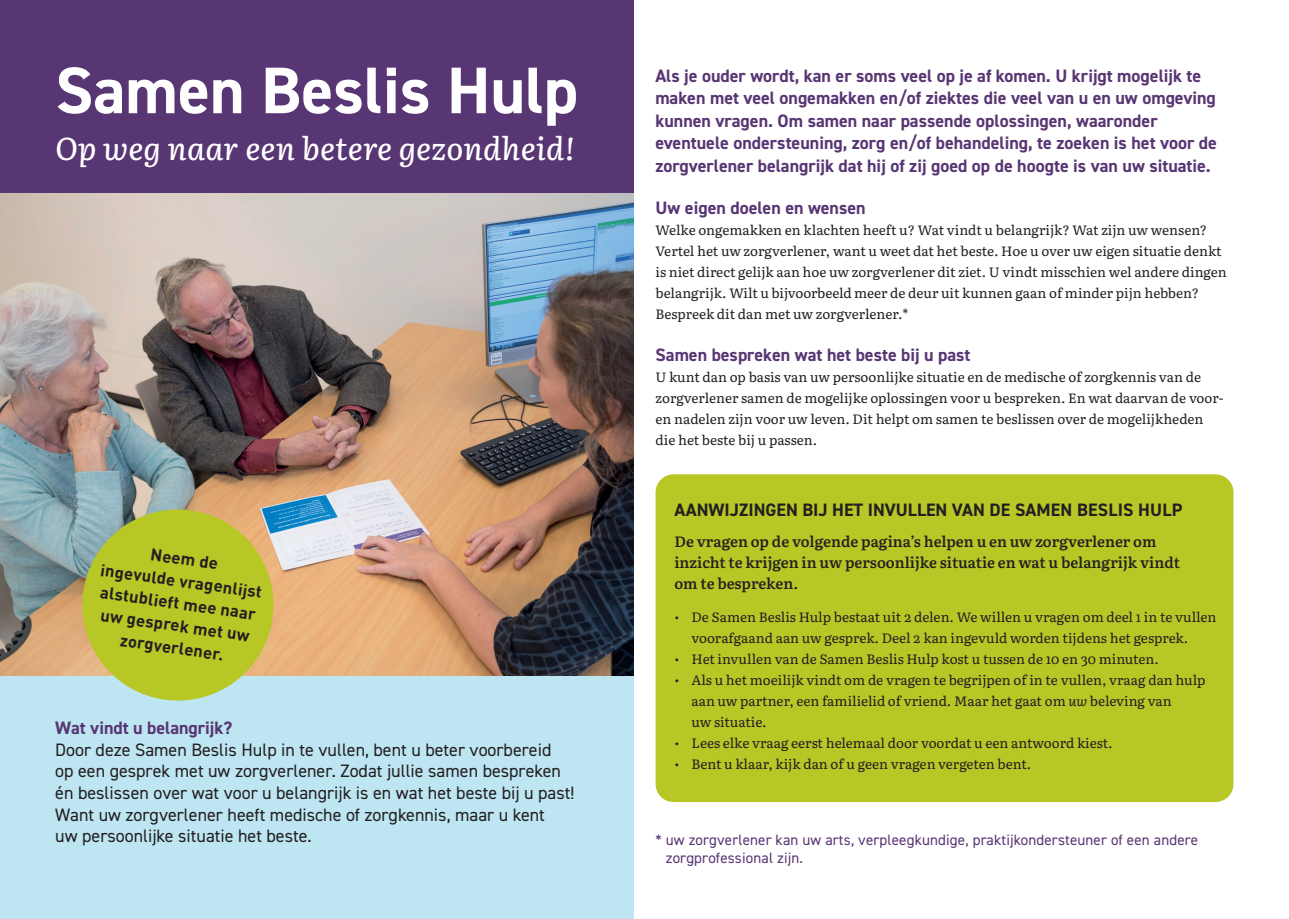
<style>
.page{position:relative;width:1289px;height:919px;background:#fff}
.page>*{position:absolute;margin:0;border:0;box-sizing:border-box;transform-origin:0 0}
.t1{font:700 66px "DIN2014";color:#fff}
.t2{font:italic 500 31.5px "Literata";letter-spacing:.01em;color:#fff}
.t3{font:700 18px/22.5px "DIN2014";color:#583573}
.t4{font:18px/21.6px "DIN2014";color:#231f20}
.t5{font:700 18px "DIN2014";color:#231f20}
.t6{font:700 16.65px/22.4px "DINOT";color:#231f20;text-align:center}
.t7{font:600 15px/21px "Literata";color:#231f20}
.t8{font:15px/18px "DIN2014";letter-spacing:.01em;color:#583573}
.t9{font:13.5px/21px "Literata";color:#231f20}
.s1{font-style:italic}
</style>
<div class="page">
<img style="left:0;top:193px;width:634px;height:483px">
<div style="left:0;top:0;width:634px;height:193px;background:#583573"></div>
<div style="left:655px;top:474px;width:578px;height:328px;background:#b6c726;border-radius:18px"></div>
<div style="left:0;top:676px;width:634px;height:242px;background:#bde5f2"></div>
<svg style="left:73px;top:500px;width:210px;height:201px;background:#b7c14f"></svg>
<h1 class="t1" style="left:55px;top:47px;width:524px">Samen Beslis Hulp</h1>
<h2 class="t2" style="left:55px;top:124px;width:521px">Op weg naar een betere gezondheid!</h2>
<p class="t6" style="left:105px;top:536px;width:164px;rotate:8deg">Neem de<br>ingevulde vragenlijst alstublieft mee naar uw gesprek met uw zorgverlener.</p>
<h3 class="t3" style="left:55px;top:716px;width:178px">Wat vindt u belangrijk?</h3>
<p class="t4" style="left:55px;top:738px;width:520px">Door deze Samen Beslis Hulp in te vullen, bent u beter voorbereid<br>op een gesprek met uw zorgverlener. Zodat jullie samen bespreken én beslissen over wat voor u belangrijk is en wat het beste bij u past!<br>Want uw zorgverlener heeft medische of zorgkennis, maar u kent<br>uw persoonlijke situatie het beste.</p>
<p class="t3" style="left:655px;top:64px;width:563px">Als je ouder wordt, kan er soms veel op je af komen. U krijgt mogelijk te maken met veel ongemakken en/of ziektes die veel van u en uw omgeving kunnen vragen. Om samen naar passende oplossingen, waaronder eventuele ondersteuning, zorg en/of behandeling, te zoeken is het voor de zorgverlener belangrijk dat hij of zij goed op de hoogte is van uw situatie.</p>
<h3 class="t3" style="left:655px;top:196px;width:211px">Uw eigen doelen en wensen</h3>
<p class="t9" style="left:655px;top:218px;width:573px">Welke ongemakken en klachten heeft u? Wat vindt u belangrijk? Wat zijn uw wensen?<br>Vertel het uw zorgverlener, want u weet dat het beste. Hoe u over uw eigen situatie denkt is niet direct gelijk aan hoe uw zorgverlener dit ziet. U vindt misschien wel andere dingen belangrijk. Wilt u bijvoorbeeld meer de deur uit kunnen gaan of minder pijn hebben?<br>Bespreek dit dan met uw zorgverlener.*</p>
<h3 class="t3" style="left:655px;top:343px;width:316px">Samen bespreken wat het beste bij u past</h3>
<p class="t9" style="left:655px;top:365px;width:569px">U kunt dan op basis van uw persoonlijke situatie en de medische of zorgkennis van de zorgverlener samen de mogelijke oplossingen voor u bespreken. En wat daarvan de voor&shy;en nadelen zijn voor uw leven. Dit helpt om samen te beslissen over de mogelijkheden die het beste bij u passen.</p>
<h3 class="t5" style="left:674px;top:498px;width:509px">AANWIJZINGEN BIJ HET INVULLEN VAN DE SAMEN BESLIS HULP</h3>
<p class="t7" style="left:674px;top:529px;width:507px">De vragen op de volgende pagina’s helpen u en uw zorgverlener om inzicht te krijgen in uw persoonlijke situatie en wat u belangrijk vindt om te bespreken.</p>
<p class="t9" style="left:691px;top:605px;width:526px;text-indent:-17px">• De Samen Beslis Hulp bestaat uit 2 delen. We willen u vragen om deel 1 in te vullen voorafgaand aan uw gesprek. Deel 2 kan ingevuld worden tijdens het gesprek.</p>
<p class="t9" style="left:674px;top:647px;width:486px">• Het invullen van de Samen Beslis Hulp kost u tussen de 10 en 30 minuten.</p>
<p class="t9" style="left:691px;top:668px;width:515px;text-indent:-17px">• Als u het moeilijk vindt om de vragen te begrijpen of in te vullen, vraag dan hulp aan uw partner, een familielid of vriend. Maar het gaat om <span class="s1">uw</span> beleving van<br>uw situatie.</p>
<p class="t9" style="left:674px;top:731px;width:440px">• Lees elke vraag eerst helemaal door voordat u een antwoord kiest.</p>
<p class="t9" style="left:674px;top:752px;width:358px">• Bent u klaar, kijk dan of u geen vragen vergeten bent.</p>
<p class="t8" style="left:666px;top:830px;width:534px;text-indent:-10px">* uw zorgverlener kan uw arts, verpleegkundige, praktijkondersteuner of een andere zorgprofessional zijn.</p>
</div>
